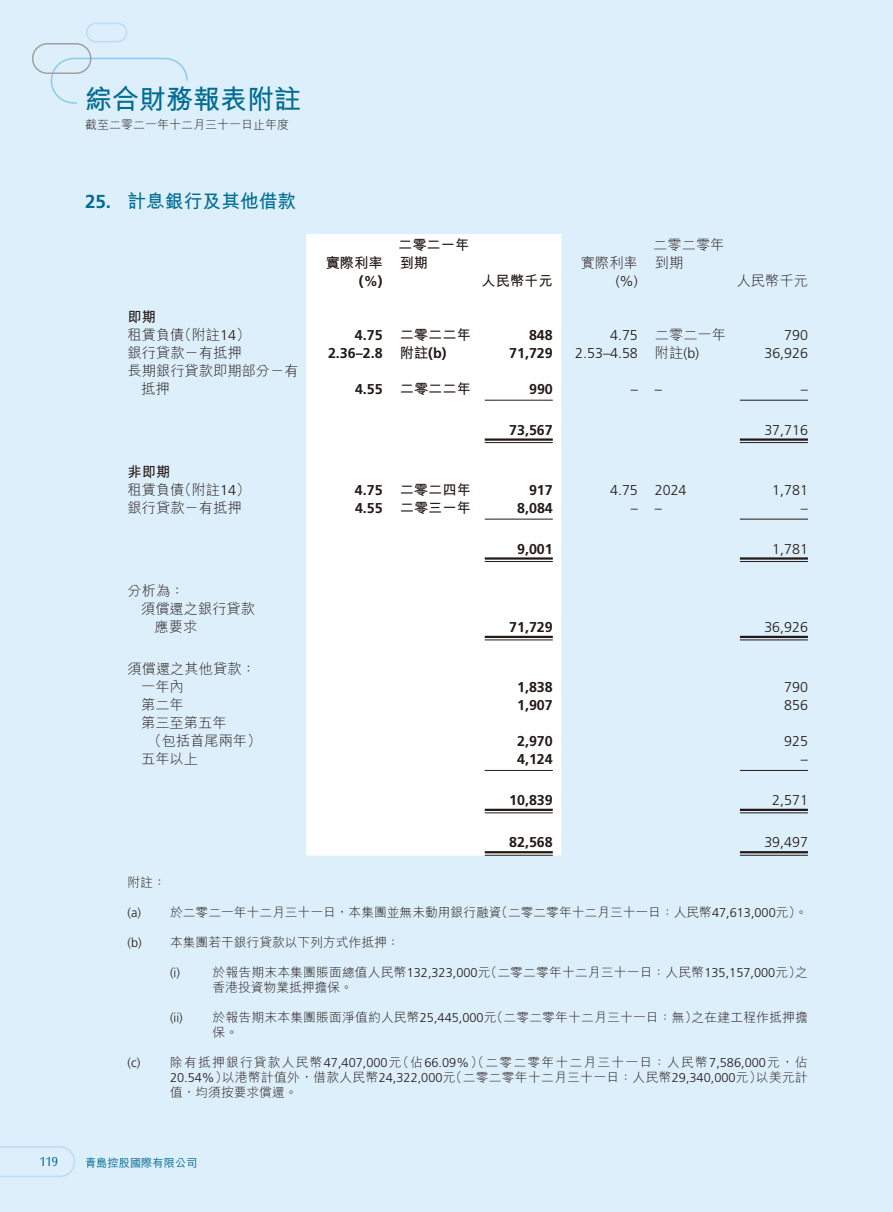
<style>
.page{position:relative;width:893px;height:1212px;background:#ddeffb}
.page>*{position:absolute;margin:0;border:0;box-sizing:border-box;transform-origin:0 0}
.t1{font:700 27px "M Hei HK";color:#006c92}
.t2{font:700 18.75px "M Hei HK";color:#006c92}
.t3{font:700 18.75px "Frutiger LT Std";color:#006c92}
.t4{font:300 14.25px/18px "M Hei HK";color:#231916}
.t5{font:700 14.25px "Frutiger LT Std";color:#231916}
.t6{font:300 14.25px "Frutiger LT Std";color:#231916}
.t7{font:700 14.25px "M Hei HK";color:#231916}
.t8{font:500 13.5px "Optima LT Std";color:#006c92;scale:.9 1}
.t9{font:300 12.75px "M Hei HK";letter-spacing:.015em;color:#231916}
.t10{font:300 12.75px "M Hei HK";letter-spacing:.095em;color:#231916}
.t11{font:300 12.75px "Frutiger LT Std";color:#231916}
.t12{font:300 12px "M Hei HK";color:#231916}
.t13{font:500 11.25px "M Hei HK";color:#006c92}
.s1{font-family:"Frutiger LT Std"}
.s2{font-family:"M Hei HK"}
</style>
<div class="page">
<svg style="left:50px;top:57px;width:138px;height:47px"></svg>
<div style="left:32px;top:43px;width:59px;height:31px;border:2px solid #a0a0a1;border-radius:15px"></div>
<div style="left:86px;top:23px;width:41px;height:19px;border:2px solid #b7def5;border-radius:9px"></div>
<svg style="left:0;top:1146px;width:75px;height:31px"></svg>
<div style="left:306px;top:234px;width:255px;height:621px;background:#fff"></div>
<hr style="left:485px;top:400px;width:68px;height:1px;background:#231916">
<hr style="left:740px;top:400px;width:68px;height:1px;background:#231916">
<hr style="left:485px;top:438px;width:68px;height:3px;background:#231916">
<hr style="left:485px;top:442px;width:68px;height:1px;background:#231916">
<hr style="left:740px;top:438px;width:68px;height:3px;background:#231916">
<hr style="left:740px;top:442px;width:68px;height:1px;background:#231916">
<hr style="left:485px;top:519px;width:68px;height:1px;background:#231916">
<hr style="left:740px;top:519px;width:68px;height:1px;background:#231916">
<hr style="left:485px;top:557px;width:68px;height:3px;background:#231916">
<hr style="left:485px;top:561px;width:68px;height:1px;background:#231916">
<hr style="left:740px;top:557px;width:68px;height:3px;background:#231916">
<hr style="left:740px;top:561px;width:68px;height:1px;background:#231916">
<hr style="left:485px;top:636px;width:68px;height:2px;background:#231916">
<hr style="left:485px;top:639px;width:68px;height:1px;background:#231916">
<hr style="left:740px;top:636px;width:68px;height:2px;background:#231916">
<hr style="left:740px;top:639px;width:68px;height:1px;background:#231916">
<hr style="left:485px;top:770px;width:68px;height:1px;background:#231916">
<hr style="left:740px;top:770px;width:68px;height:1px;background:#231916">
<hr style="left:485px;top:809px;width:68px;height:2px;background:#231916">
<hr style="left:485px;top:812px;width:68px;height:1px;background:#231916">
<hr style="left:740px;top:809px;width:68px;height:2px;background:#231916">
<hr style="left:740px;top:812px;width:68px;height:1px;background:#231916">
<hr style="left:485px;top:851px;width:68px;height:2px;background:#231916">
<hr style="left:485px;top:855px;width:68px;height:1px;background:#231916">
<hr style="left:740px;top:851px;width:68px;height:2px;background:#231916">
<hr style="left:740px;top:855px;width:68px;height:1px;background:#231916">
<p class="t8" style="left:40px;top:1154px;width:22px">119</p>
<h1 class="t1" style="left:85px;top:80px;width:217px">綜合財務報表附註</h1>
<p class="t12" style="left:85px;top:118px;width:205px">截至二零二一年十二月三十一日止年度</p>
<h2 class="t3" style="left:85px;top:191px;width:28px">25.</h2>
<h2 class="t2" style="left:128px;top:188px;width:170px">計息銀行及其他借款</h2>
<p class="t7" style="left:398px;top:235px;width:73px">二零二一年</p>
<p class="t4" style="left:653px;top:236px;width:73px">二零二零年</p>
<p class="t7" style="left:326px;top:253px;width:58px">實際利率</p>
<p class="t7" style="left:400px;top:253px;width:30px">到期</p>
<p class="t4" style="left:581px;top:254px;width:58px">實際利率</p>
<p class="t4" style="left:655px;top:254px;width:30px">到期</p>
<p class="t5" style="left:359px;top:273px;width:25px">%( )</p>
<p class="t7" style="left:481px;top:271px;width:73px">人民幣千元</p>
<p class="t6" style="left:616px;top:273px;width:24px">%( )</p>
<p class="t4" style="left:737px;top:272px;width:73px">人民幣千元</p>
<p class="t7" style="left:128px;top:307px;width:30px">即期</p>
<p class="t4" style="left:177px;top:326px;width:74px">（附註<span class="s1">14</span>）</p>
<p class="t4" style="left:128px;top:326px;width:58px">租賃負債</p>
<p class="t5" style="left:355px;top:327px;width:29px">4.75</p>
<p class="t7" style="left:400px;top:325px;width:73px">二零二二年</p>
<p class="t5" style="left:529px;top:327px;width:25px">848</p>
<p class="t6" style="left:610px;top:327px;width:29px">4.75</p>
<p class="t4" style="left:655px;top:326px;width:73px">二零二一年</p>
<p class="t6" style="left:784px;top:327px;width:25px">790</p>
<p class="t4" style="left:128px;top:344px;width:173px">銀行貸款－有抵押<br>長期銀行貸款即期部分－有</p>
<p class="t5" style="left:328px;top:345px;width:56px">2.36–2.8</p>
<p class="t5" style="left:400px;top:345px;width:48px"><span class="s2">附註</span> b( )</p>
<p class="t5" style="left:509px;top:345px;width:45px">71,729</p>
<p class="t6" style="left:575px;top:345px;width:64px">2.53–4.58</p>
<p class="t6" style="left:655px;top:345px;width:46px"><span class="s2">附註</span> (b(</p>
<p class="t6" style="left:764px;top:345px;width:45px">36,926</p>
<p class="t4" style="left:141px;top:380px;width:30px">抵押</p>
<p class="t5" style="left:355px;top:381px;width:29px">4.55</p>
<p class="t7" style="left:400px;top:379px;width:73px">二零二二年</p>
<p class="t5" style="left:529px;top:381px;width:25px">990</p>
<p class="t6" style="left:631px;top:381px;width:9px">–</p>
<p class="t6" style="left:655px;top:381px;width:9px">–</p>
<p class="t6" style="left:801px;top:381px;width:9px">–</p>
<p class="t5" style="left:509px;top:421px;width:45px">73,567</p>
<p class="t6" style="left:764px;top:422px;width:45px">37,716</p>
<p class="t7" style="left:128px;top:461px;width:44px">非即期</p>
<p class="t4" style="left:177px;top:481px;width:74px">（附註<span class="s1">14</span>）</p>
<p class="t4" style="left:128px;top:481px;width:58px">租賃負債</p>
<p class="t5" style="left:355px;top:482px;width:29px">4.75</p>
<p class="t7" style="left:400px;top:479px;width:73px">二零二四年</p>
<p class="t5" style="left:529px;top:482px;width:25px">917</p>
<p class="t6" style="left:610px;top:482px;width:29px">4.75</p>
<p class="t6" style="left:655px;top:482px;width:33px">2024</p>
<p class="t6" style="left:772px;top:482px;width:37px">1,781</p>
<p class="t4" style="left:128px;top:499px;width:115px">銀行貸款－有抵押</p>
<p class="t5" style="left:355px;top:500px;width:29px">4.55</p>
<p class="t7" style="left:400px;top:497px;width:73px">二零三一年</p>
<p class="t5" style="left:517px;top:500px;width:37px">8,084</p>
<p class="t6" style="left:631px;top:500px;width:9px">–</p>
<p class="t6" style="left:655px;top:500px;width:9px">–</p>
<p class="t6" style="left:801px;top:500px;width:9px">–</p>
<p class="t5" style="left:517px;top:540px;width:37px">9,001</p>
<p class="t6" style="left:772px;top:541px;width:37px">1,781</p>
<p class="t4" style="left:141px;top:582px;width:115px;text-indent:-14px">分析為：<br>須償還之銀行貸款</p>
<p class="t4" style="left:155px;top:618px;width:44px">應要求</p>
<p class="t4" style="left:128px;top:660px;width:130px">須償還之其他貸款：</p>
<p class="t5" style="left:509px;top:619px;width:45px">71,729</p>
<p class="t6" style="left:764px;top:619px;width:45px">36,926</p>
<p class="t4" style="left:141px;top:678px;width:44px">一年內</p>
<p class="t5" style="left:517px;top:679px;width:37px">1,838</p>
<p class="t6" style="left:784px;top:679px;width:25px">790</p>
<p class="t4" style="left:141px;top:696px;width:87px">第二年<br>第三至第五年</p>
<p class="t5" style="left:517px;top:697px;width:37px">1,907</p>
<p class="t6" style="left:784px;top:697px;width:25px">856</p>
<p class="t4" style="left:147px;top:732px;width:115px">（包括首尾兩年(</p>
<p class="t5" style="left:517px;top:733px;width:37px">2,970</p>
<p class="t6" style="left:784px;top:733px;width:25px">925</p>
<p class="t4" style="left:141px;top:750px;width:58px">五年以上</p>
<p class="t5" style="left:517px;top:751px;width:37px">4,124</p>
<p class="t6" style="left:801px;top:751px;width:9px">–</p>
<p class="t5" style="left:509px;top:792px;width:45px">10,839</p>
<p class="t6" style="left:772px;top:792px;width:37px">2,571</p>
<p class="t5" style="left:509px;top:834px;width:45px">82,568</p>
<p class="t6" style="left:764px;top:834px;width:45px">39,497</p>
<p class="t9" style="left:128px;top:876px;width:40px">附註：</p>
<p class="t11" style="left:128px;top:905px;width:15px">a( )</p>
<p class="t11" style="left:128px;top:935px;width:16px">b( )</p>
<p class="t11" style="left:128px;top:1055px;width:14px">c( )</p>
<p class="t9" style="left:495px;top:906px;width:314px">（二零二零年十二月三十一日：人民幣<span class="s1">47,613,000</span>元。(</p>
<p class="t9" style="left:170px;top:906px;width:333px">於二零二一年十二月三十一日，本集團並無未動用銀行融資</p>
<p class="t9" style="left:170px;top:936px;width:231px">本集團若干銀行貸款以下列方式作抵押：</p>
<p class="t11" style="left:170px;top:965px;width:11px">) i(</p>
<p class="t11" style="left:170px;top:1010px;width:14px">i i( )</p>
<p class="t9" style="left:213px;top:966px;width:597px">於報告期末本集團賬面總值人民幣<span class="s1">132,323,000</span> （元二零二零年十二月三十一日：人民幣<span class="s1">135,157,000</span>元之）</p>
<p class="t9" style="left:213px;top:981px;width:142px">香港投資物業抵押擔保。</p>
<p class="t9" style="left:213px;top:1011px;width:486px">於報告期末本集團賬面淨值約人民幣<span class="s1">25,445,000</span> （元二零二零年十二月三十一日：無）</p>
<p class="t9" style="left:691px;top:1011px;width:118px">之在建工程作抵押擔</p>
<p class="t9" style="left:213px;top:1026px;width:27px">保。</p>
<p class="t10" style="left:170px;top:1056px;width:639px">除有抵押銀行貸款人民幣<span class="s1">47,407,000</span> （元 佔<span class="s1">66.09%</span>）（二零二零年十二月三十一日：人民幣<span class="s1">7,586,000</span>元，佔</p>
<p class="t11" style="left:170px;top:1070px;width:59px">20.54%<span class="s2">）</span></p>
<p class="t9" style="left:170px;top:1086px;width:129px">值，均須按要求償還。</p>
<p class="t9" style="left:222px;top:1071px;width:541px">以港幣計值外，借款人民幣<span class="s1">24,322,000</span> （元二零二零年十二月三十一日：人民幣<span class="s1">29,340,000</span>元）</p>
<p class="t9" style="left:756px;top:1071px;width:53px">以美元計</p>
<p class="t13" style="left:85px;top:1154px;width:114px">青島控股國際有限公司</p>
</div>
